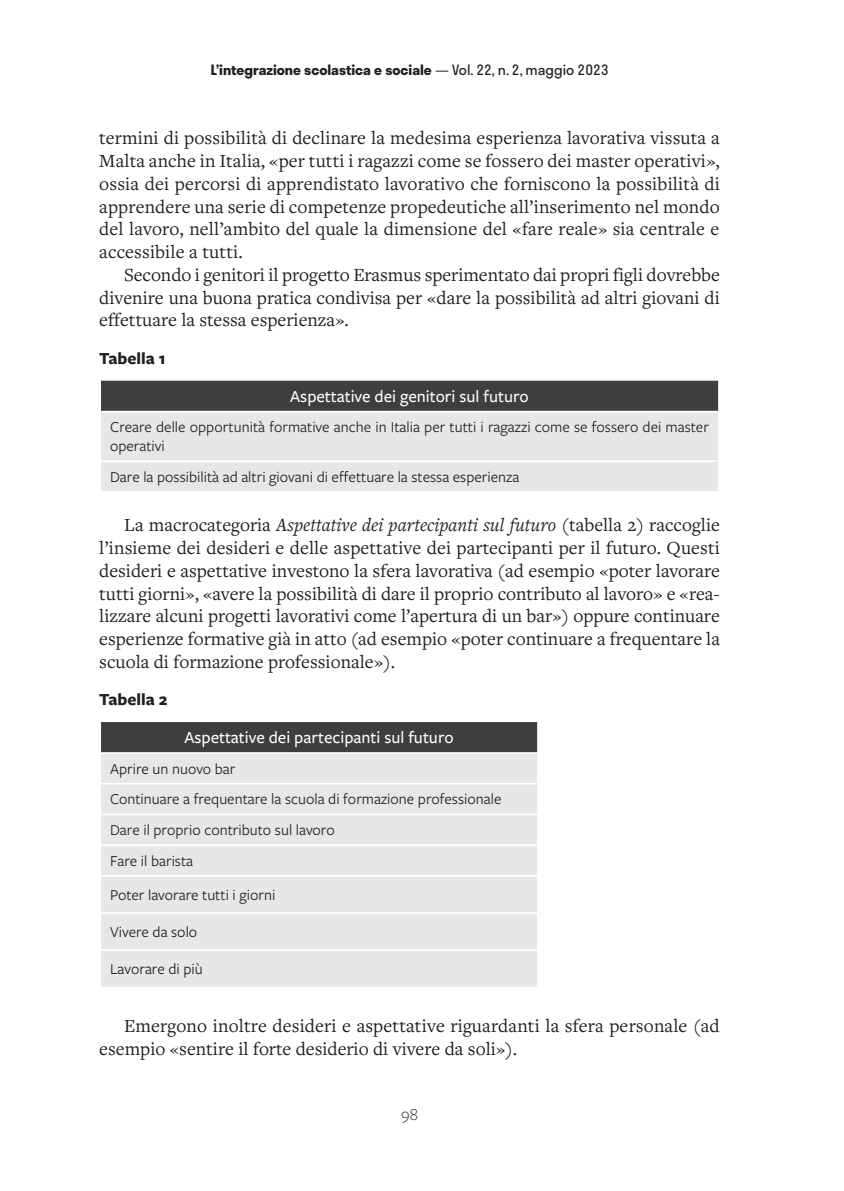
<style>
.page{position:relative;width:844px;height:1191px;background:#fff}
.page>*{position:absolute;margin:0;border:0;box-sizing:border-box;transform-origin:0 0}
.t1{font:19.25px/22.8px "Freight Text Pro";color:#231f20;text-align:justify}
.t2{font:500 17.5px "Freight Sans Pro";color:#fff}
.t3{font:700 17.5px "Freight Sans Pro";color:#231f20}
.t4{font:300 17.5px "Freight Sans Pro";color:#231f20}
.t5{font:15.75px/30.6px "Freight Sans Pro";color:#231f20}
.t6{font:700 14px "Stratos";color:#231f20}
.s1{font-weight:400}
.s2{font-style:italic}
</style>
<div class="page">
<div style="left:100px;top:380px;width:618px;height:32px;background:#3e3e3f"></div>
<div style="left:101px;top:412px;width:617px;height:79px;background:#e6e7e9"></div>
<hr style="left:99px;top:460px;width:620px;height:2px;background:#fff">
<hr style="left:99px;top:379px;width:620px;height:2px;background:#fff">
<hr style="left:99px;top:381px;width:2px;height:31px;background:#fff">
<hr style="left:101px;top:411px;width:617px;height:1px;background:#fff">
<div style="left:100px;top:721px;width:438px;height:32px;background:#3e3e3f"></div>
<div style="left:101px;top:754px;width:436px;height:232px;background:#e6e7e9"></div>
<hr style="left:99px;top:783px;width:439px;height:1px;background:#fff">
<hr style="left:99px;top:813px;width:439px;height:2px;background:#fff">
<hr style="left:99px;top:844px;width:439px;height:2px;background:#fff">
<hr style="left:99px;top:875px;width:439px;height:1px;background:#fff">
<hr style="left:99px;top:912px;width:439px;height:2px;background:#fff">
<hr style="left:99px;top:949px;width:439px;height:2px;background:#fff">
<hr style="left:99px;top:720px;width:439px;height:2px;background:#fff">
<hr style="left:99px;top:722px;width:2px;height:31px;background:#fff">
<hr style="left:537px;top:722px;width:1px;height:31px;background:#fff">
<hr style="left:101px;top:752px;width:436px;height:2px;background:#fff">
<p class="t6" style="left:211px;top:58px;width:399px">L’integrazione scolastica e sociale <span class="s1">— Vol. 22, n. 2, maggio 2023</span></p>
<p class="t1" style="left:99px;top:126px;width:622px">termini di possibilità di declinare la medesima esperienza lavorativa vissuta a Malta anche in Italia, «per tutti i ragazzi come se fossero dei master operativi», ossia dei percorsi di apprendistato lavorativo che forniscono la possibilità di apprendere una serie di competenze propedeutiche all’inserimento nel mondo del lavoro, nell’ambito del quale la dimensione del «fare reale» sia centrale e accessibile a tutti.</p>
<p class="t1" style="left:99px;top:263px;width:622px;text-indent:25px">Secondo i genitori il progetto Erasmus sperimentato dai propri figli dovrebbe divenire una buona pratica condivisa per «dare la possibilità ad altri giovani di effettuare la stessa esperienza».</p>
<p class="t3" style="left:99px;top:346px;width:68px">Tabella 1</p>
<p class="t2" style="left:290px;top:384px;width:240px">Aspettative dei genitori sul futuro</p>
<p class="t5" style="left:110px;top:417px;width:600px;line-height:18.9px">Creare delle opportunità formative anche in Italia per tutti i ragazzi come se fossero dei master operativi</p>
<p class="t5" style="left:110px;top:461px;width:410px">Dare la possibilità ad altri giovani di effettuare la stessa esperienza</p>
<p class="t1" style="left:99px;top:513px;width:622px;text-indent:25px">La macrocategoria <span class="s2">Aspettative dei partecipanti sul futuro</span> (tabella 2) raccoglie l’insieme dei desideri e delle aspettative dei partecipanti per il futuro. Questi desideri e aspettative investono la sfera lavorativa (ad esempio «poter lavorare tutti giorni», «avere la possibilità di dare il proprio contributo al lavoro» e «rea&shy;lizzare alcuni progetti lavorativi come l’apertura di un bar») oppure continuare esperienze formative già in atto (ad esempio «poter continuare a frequentare la scuola di formazione professionale»).</p>
<p class="t3" style="left:99px;top:687px;width:70px">Tabella 2</p>
<p class="t2" style="left:184px;top:725px;width:271px">Aspettative dei partecipanti sul futuro</p>
<p class="t5" style="left:110px;top:752px;width:393px">Aprire un nuovo bar<br>Continuare a frequentare la scuola di formazione professionale Dare il proprio contributo sul lavoro<br>Fare il barista</p>
<p class="t5" style="left:110px;top:878px;width:167px">Poter lavorare tutti i giorni</p>
<p class="t5" style="left:110px;top:916px;width:89px">Vivere da solo</p>
<p class="t5" style="left:110px;top:953px;width:94px">Lavorare di più</p>
<p class="t1" style="left:99px;top:1013px;width:621px;text-indent:25px">Emergono inoltre desideri e aspettative riguardanti la sfera personale (ad esempio «sentire il forte desiderio di vivere da soli»).</p>
<p class="t4" style="left:401px;top:1102px;width:18px">98</p>
</div>
